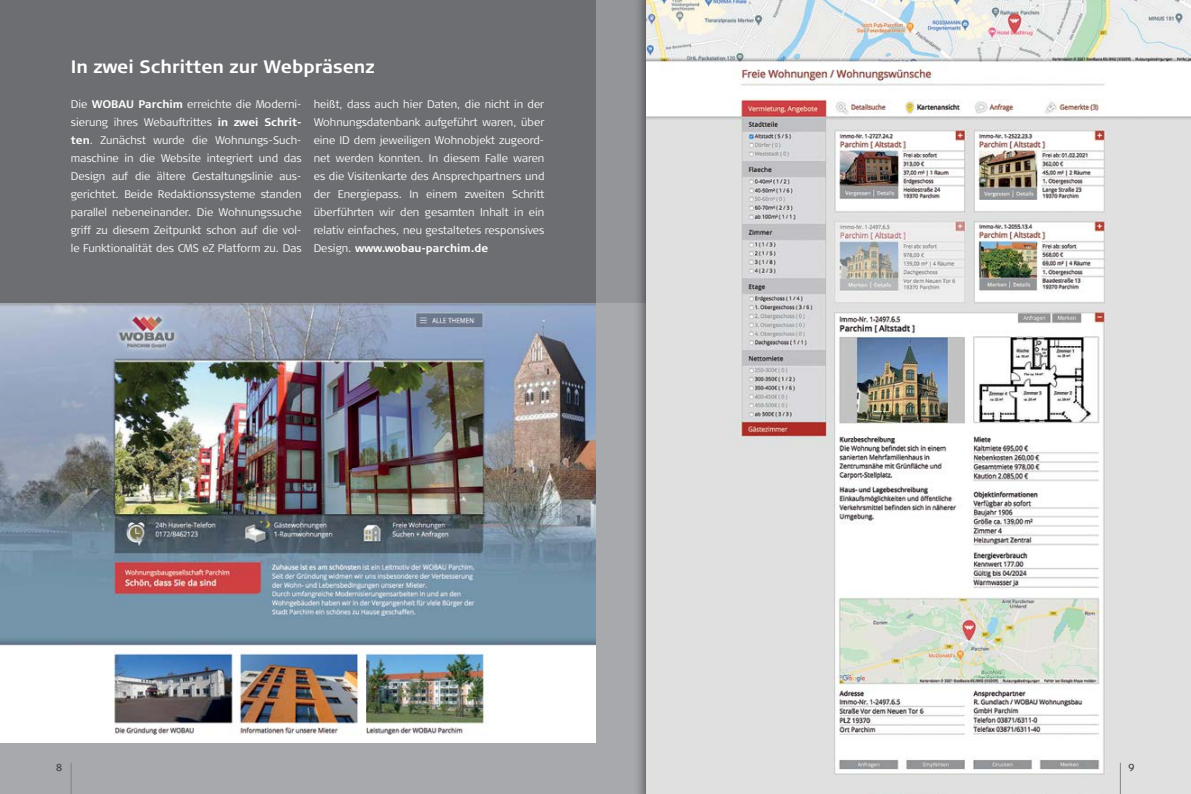
<style>
.page{position:relative;width:1191px;height:794px;background:#fff}
.page>*{position:absolute;margin:0;border:0;box-sizing:border-box;transform-origin:0 0}
.t1{font:700 18px "Signa Column";color:#fff}
.t2{font:300 11px/18px "Signa Column";color:#fff;text-align:justify}
.t3{font:10px "Signa Column";color:#414042}
.s1{font-weight:700}
</style>
<div class="page">
<div style="left:595px;top:0;width:596px;height:303px;background:#939598"></div>
<div style="left:595px;top:303px;width:596px;height:491px;background:#a7a9ac"></div>
<div style="left:0;top:0;width:595px;height:303px;background:#6d6e71"></div>
<div style="left:0;top:303px;width:595px;height:491px;background:#a7a9ac"></div>
<img style="left:0;top:303px;width:595px;height:440px">
<div style="left:633px;top:0;width:558px;height:794px;background:#000;opacity:.7"></div>
<img style="left:646px;top:0;width:545px;height:794px">
<hr style="left:71px;top:763px;width:1px;height:31px;background:#808285">
<hr style="left:1120px;top:763px;width:1px;height:31px;background:#808285">
<h1 class="t1" style="left:71px;top:57px;width:305px">In zwei Schritten zur Webpräsenz</h1>
<p class="t2" style="left:71px;top:95px;width:232px">Die <span class="s1">WOBAU Parchim</span> erreichte die Moderni&shy;sierung ihres Webauftrittes <span class="s1">in zwei Schrit&shy;ten</span>. Zunächst wurde die Wohnungs-Such&shy;maschine in die Website integriert und das Design auf die ältere Gestaltungslinie aus&shy;gerichtet. Beide Redaktionssysteme standen parallel nebeneinander. Die Wohnungssuche griff zu diesem Zeitpunkt schon auf die vol&shy;le Funktionalität des CMS eZ Platform zu. Das</p>
<p class="t2" style="left:314px;top:95px;width:232px">heißt, dass auch hier Daten, die nicht in der Wohnungsdatenbank aufgeführt waren, über eine ID dem jeweiligen Wohnobjekt zugeord&shy;net werden konnten. In diesem Falle waren es die Visitenkarte des Ansprechpartners und der Energiepass. In einem zweiten Schritt überführten wir den gesamten Inhalt in ein relativ einfaches, neu gestaltetes responsives Design. <span class="s1">www.wobau-parchim.de</span></p>
<p class="t3" style="left:56px;top:761px;width:8px">8</p>
<p class="t3" style="left:1128px;top:761px;width:8px">9</p>
</div>
